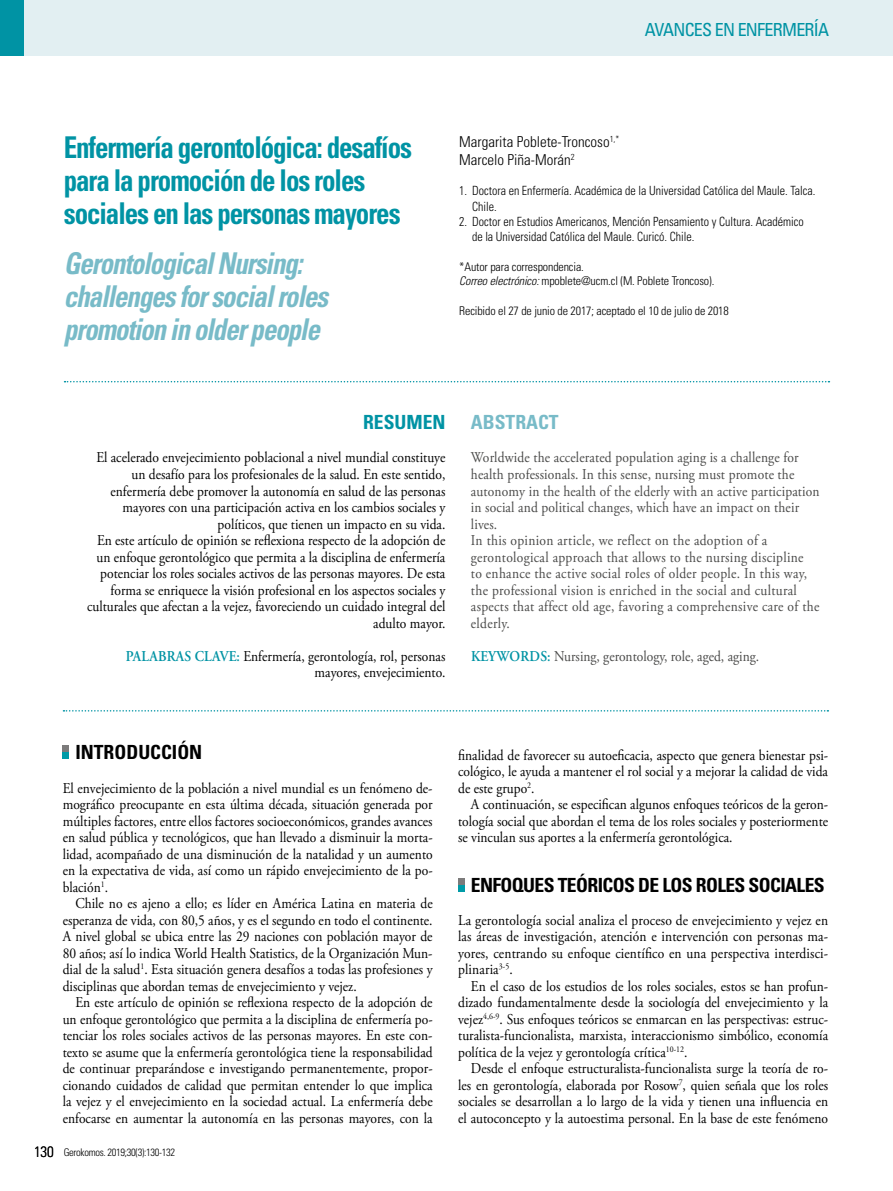
<style>
.page{position:relative;width:893px;height:1191px;background:#fff}
.page>*{position:absolute;margin:0;border:0;box-sizing:border-box;transform-origin:0 0}
.t1{font:700 condensed 30px/33px "Univers LT Std";letter-spacing:-.04em;color:#0093a4;scale:.9 1}
.t2{font:italic 700 condensed 30px/33px "Univers LT Std";letter-spacing:-.04em;color:#78bbc8;scale:.9 1}
.t3{font:700 condensed 19.5px "Univers LT Std";letter-spacing:-.03em;color:#000}
.t4{font:700 condensed 19.5px "Univers LT Std";color:#000}
.t5{font:700 condensed 19.5px "Univers LT Std";color:#78bbc8}
.t6{font:700 condensed 19.5px "Univers LT Std";color:#0093a4}
.t7{font:condensed 18px "Univers LT Std";letter-spacing:-.04em;color:#0093a4}
.t8{font:15px/16.5px "Adobe Garamond Pro";color:#000;text-align:justify;scale:.9 1}
.t9{font:15px/16.5px "Adobe Garamond Pro";letter-spacing:.015em;color:#4a4a49;scale:.9 1}
.t10{font:300 condensed 15px/18px "Univers LT Std";color:#000}
.t11{font:300 condensed 12.75px/15.1px "Univers LT Std";color:#000;scale:.95 1}
.t12{font:300 condensed 12px/14.4px "Univers LT Std";letter-spacing:-.01em;color:#000}
.t13{font:300 condensed 10.5px "Univers LT Std";letter-spacing:-.03em;color:#000}
.s1{font-style:italic}
.s2{font-weight:600;color:#0093a4}
.s3{font-size:15px}
</style>
<div class="page">
<div style="left:0;top:0;width:893px;height:55px;background:#e2eff2"></div>
<div style="left:0;top:0;width:24px;height:55px;background:#0093a4"></div>
<svg style="left:65px;top:381px;width:764px;height:1px"></svg>
<svg style="left:63px;top:710px;width:765px;height:1px"></svg>
<svg style="left:63px;top:745px;width:6px;height:13px"></svg>
<svg style="left:458px;top:878px;width:6px;height:13px"></svg>
<p class="t7" style="left:645px;top:18px;width:186px">AVANCES EN ENFERMERÍA</p>
<h1 class="t1" style="left:64px;top:130px;width:389px">Enfermería gerontológica: desafíos para la promoción de los roles sociales en las personas mayores</h1>
<h1 class="t2" style="left:64px;top:247px;width:295px">Gerontological Nursing: challenges for social roles promotion in older people</h1>
<p class="t10" style="left:459px;top:133px;width:162px">Margarita Poblete-Troncoso<sup>1,*<br></sup>Marcelo Piña-Morán<sup>2</sup></p>
<p class="t11" style="left:472px;top:183px;width:363px;text-indent:-13px">1. Doctora en Enfermería. Académica de la Universidad Católica del Maule. Talca.<br>Chile.</p>
<p class="t11" style="left:472px;top:214px;width:351px;text-indent:-13px">2. Doctor en Estudios Americanos, Mención Pensamiento y Cultura. Académico de la Universidad Católica del Maule. Curicó. Chile.</p>
<p class="t12" style="left:459px;top:260px;width:257px">*Autor para correspondencia.<br><span class="s1">Correo electrónico:</span> mpoblete@ucm.cl (M. Poblete Troncoso).</p>
<p class="t12" style="left:459px;top:304px;width:271px">Recibido el 27 de junio de 2017; aceptado el 10 de julio de 2018</p>
<h2 class="t6" style="left:363px;top:410px;width:84px">RESUMEN</h2>
<p class="t8" style="left:87px;top:450px;width:400px;text-align:right">El acelerado envejecimiento poblacional a nivel mundial constituye un desafío para los profesionales de la salud. En este sentido, enfermería debe promover la autonomía en salud de las personas mayores con una participación activa en los cambios sociales y políticos, que tienen un impacto en su vida.<br>En este artículo de opinión se reflexiona respecto de la adopción de un enfoque gerontológico que permita a la disciplina de enfermería potenciar los roles sociales activos de las personas mayores. De esta forma se enriquece la visión profesional en los aspectos sociales y culturales que afectan a la vejez, favoreciendo un cuidado integral del adulto mayor.</p>
<p class="t8" style="left:126px;top:648px;width:357px;text-align:right"><span class="s2">PALABRAS CLAVE:</span> Enfermería, gerontología, rol, personas mayores, envejecimiento.</p>
<h2 class="t5" style="left:471px;top:410px;width:89px">ABSTRACT</h2>
<p class="t9" style="left:471px;top:450px;width:389px">Worldwide the accelerated population aging is a challenge for health professionals. In this sense, nursing must promote the autonomy in the health of the elderly with an active participation in social and political changes, which have an impact on their lives.<br>In this opinion article, we reflect on the adoption of a gerontological approach that allows to the nursing discipline<br>to enhance the active social roles of older people. In this way, the professional vision is enriched in the social and cultural aspects that affect old age, favoring a comprehensive care of the elderly.</p>
<p class="t9" style="left:471px;top:648px;width:322px"><span class="s2">KEYWORDS:</span> Nursing, gerontology, role, aged, aging.</p>
<h2 class="t4" style="left:75px;top:740px;width:128px">INTRODUCCIÓN</h2>
<p class="t8" style="left:63px;top:780px;width:413px">El envejecimiento de la población a nivel mundial es un fenómeno de&shy;mográfico preocupante en esta última década, situación generada por múltiples factores, entre ellos factores socioeconómicos, grandes avances en salud pública y tecnológicos, que han llevado a disminuir la morta&shy;lidad, acompañado de una disminución de la natalidad y un aumento en la expectativa de vida, así como un rápido envejecimiento de la po&shy;blación<sup>1</sup>.</p>
<p class="t8" style="left:63px;top:895px;width:413px;text-indent:13px">Chile no es ajeno a ello; es líder en América Latina en materia de esperanza de vida, con 80,5 años, y es el segundo en todo el continente.<br>A nivel global se ubica entre las 29 naciones con población mayor de 80 años; así lo indica World Health Statistics, de la Organización Mun&shy;dial de la salud<sup>1</sup>. Esta situación genera desafíos a todas las profesiones y disciplinas que abordan temas de envejecimiento y vejez.</p>
<p class="t8" style="left:63px;top:994px;width:413px;text-indent:13px">En este artículo de opinión se reflexiona respecto de la adopción de un enfoque gerontológico que permita a la disciplina de enfermería po&shy;tenciar los roles sociales activos de las personas mayores. En este con&shy;texto se asume que la enfermería gerontológica tiene la responsabilidad de continuar preparándose e investigando permanentemente, propor&shy;cionando cuidados de calidad que permitan entender lo que implica la vejez y el envejecimiento en la sociedad actual. La enfermería debe enfocarse en aumentar la autonomía en las personas mayores, con la</p>
<p class="t13" style="left:34px;top:1145px;width:143px"><span class="s3">130</span> Gerokomos. 2019;30(3):130-132</p>
<p class="t8" style="left:458px;top:747px;width:413px">finalidad de favorecer su autoeficacia, aspecto que genera bienestar psi&shy;cológico, le ayuda a mantener el rol social y a mejorar la calidad de vida de este grupo<sup>2</sup>.</p>
<p class="t8" style="left:458px;top:796px;width:413px;text-indent:13px">A continuación, se especifican algunos enfoques teóricos de la geron&shy;tología social que abordan el tema de los roles sociales y posteriormente se vinculan sus aportes a la enfermería gerontológica.</p>
<h2 class="t3" style="left:471px;top:872px;width:355px">ENFOQUES TEÓRICOS DE LOS ROLES SOCIALES</h2>
<p class="t8" style="left:458px;top:912px;width:413px">La gerontología social analiza el proceso de envejecimiento y vejez en las áreas de investigación, atención e intervención con personas ma&shy;yores, centrando su enfoque científico en una perspectiva interdisci&shy;plinaria<sup>3-5</sup>.</p>
<p class="t8" style="left:458px;top:978px;width:413px;text-indent:13px">En el caso de los estudios de los roles sociales, estos se han profun&shy;dizado fundamentalmente desde la sociología del envejecimiento y la vejez<sup>4,6-9</sup>. Sus enfoques teóricos se enmarcan en las perspectivas: estruc&shy;turalista-funcionalista, marxista, interaccionismo simbólico, economía política de la vejez y gerontología crítica<sup>10-12</sup>.</p>
<p class="t8" style="left:458px;top:1060px;width:413px;text-indent:13px">Desde el enfoque estructuralista-funcionalista surge la teoría de ro&shy;les en gerontología, elaborada por Rosow<sup>7</sup>, quien señala que los roles sociales se desarrollan a lo largo de la vida y tienen una influencia en el autoconcepto y la autoestima personal. En la base de este fenómeno</p>
</div>
